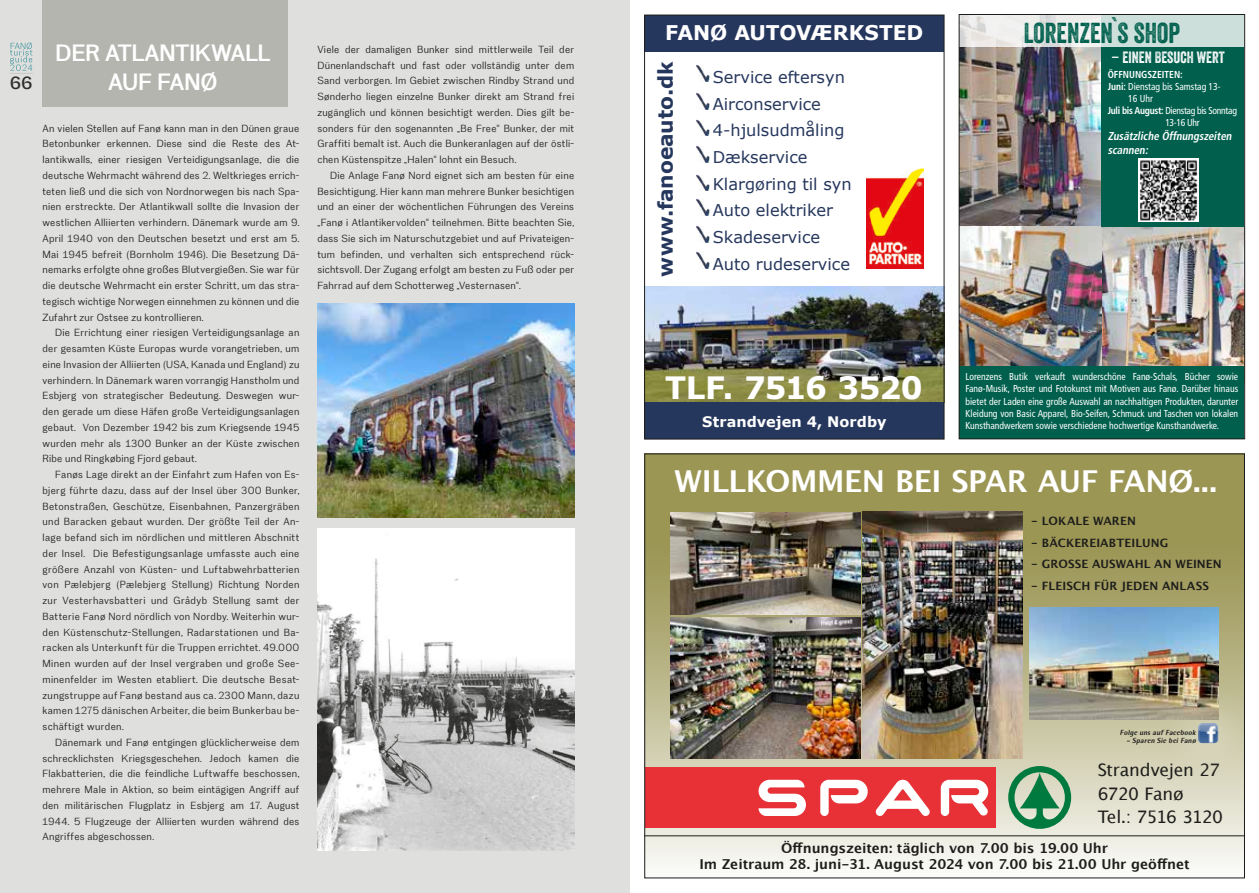
<style>
.page{position:relative;width:1259px;height:893px;background:#fff}
.page>*{position:absolute;margin:0;border:0;box-sizing:border-box;transform-origin:0 0}
.t1{font:700 30.75px "Verdana";letter-spacing:-.03em;color:#fff}
.t2{font:700 30.15px "Lucida Grande";letter-spacing:-.015em;color:#fff}
.t3{font:27.9px "Veneer W01 Two";color:#00604d;scale:.95 1}
.t4{font:700 24px/28.8px "Eirene Sans";letter-spacing:-.02em;color:#fff}
.t5{font:700 20.25px "Verdana";letter-spacing:-.005em;color:#fff}
.t6{font:700 20.25px "Verdana";color:#26375d}
.t7{font:700 18px "Eirene Sans";color:#2e2d2c}
.t8{font:17.25px/23.5px "Lucida Grande";letter-spacing:-.025em;color:#1d1d1b}
.t9{font:16.2px/26.7px "Verdana";color:#26375d}
.t10{font:15.9px "Veneer W01 Two";color:#fff;scale:.95 1}
.t11{font:700 14.4px "Verdana";letter-spacing:.005em;color:#fff}
.t12{font:700 13.65px/16.4px "Lucida Grande";letter-spacing:-.005em;color:#1d1d1b;text-align:center}
.t13{font:700 11.55px "Lucida Grande";letter-spacing:.01em;color:#1d1d1b}
.t14{font:italic 700 condensed 11.55px/13.8px "Frutiger";color:#fff;scale:.95 1}
.t15{font:10.5px/15.8px "Eirene Sans";letter-spacing:.02em;color:#1d1d1b;text-align:justify}
.t16{font:condensed 10.05px/12.1px "Frutiger";color:#fff;text-align:justify;scale:.95 1}
.t17{font:condensed 10.05px "Frutiger";letter-spacing:-.03em;color:#fff;scale:.95 1}
.t18{font:700 condensed 10.05px "Frutiger";color:#fff;scale:.95 1}
.t19{font:italic 800 7.35px "Libre Semi Sans Black S Si";color:#1d1d1b}
.s1{font-weight:700}
</style>
<div class="page">
<div style="left:0;top:0;width:629px;height:893px;background:#dfe0de"></div>
<svg style="left:10px;top:42px;width:23px;height:32px"></svg>
<div style="left:43px;top:0;width:245px;height:106px;background:#b3b5ae"></div>
<img style="left:317px;top:304px;width:257px;height:214px">
<img style="left:317px;top:528px;width:257px;height:322px">
<img style="left:646px;top:287px;width:296px;height:116px">
<img style="left:696px;top:64px;width:13px;height:17px">
<img style="left:696px;top:93px;width:13px;height:16px">
<img style="left:696px;top:119px;width:13px;height:17px">
<img style="left:696px;top:146px;width:13px;height:16px">
<img style="left:696px;top:174px;width:13px;height:17px">
<img style="left:696px;top:199px;width:13px;height:17px">
<img style="left:696px;top:225px;width:13px;height:17px">
<img style="left:696px;top:252px;width:13px;height:17px">
<div style="left:644px;top:15px;width:300px;height:37px;background:#26375d"></div>
<div style="left:644px;top:403px;width:300px;height:36px;background:#26375d"></div>
<img style="left:866px;top:169px;width:57px;height:100px">
<div style="left:644px;top:15px;width:300px;height:424px;border:1px solid #1d1d1b"></div>
<img style="left:961px;top:47px;width:141px;height:320px">
<img style="left:1102px;top:227px;width:140px;height:140px">
<div style="left:1102px;top:14px;width:141px;height:213px;background:#00604d"></div>
<svg style="left:961px;top:16px;width:281px;height:31px;fill:#ccdfdb"></svg>
<div style="left:959px;top:367px;width:285px;height:72px;background:#00604d"></div>
<img style="left:1138px;top:159px;width:60px;height:62px">
<div style="left:959px;top:14px;width:285px;height:425px;border:1px solid #1d1d1b"></div>
<svg style="left:646px;top:456px;width:596px;height:410px;background:#bab68b"></svg>
<div style="left:645px;top:768px;width:350px;height:60px;background:#e73137"></div>
<svg style="left:1008px;top:766px;width:63px;height:63px;background:#76ae88"></svg>
<svg style="left:758px;top:780px;width:48px;height:36px"></svg>
<svg style="left:820px;top:780px;width:47px;height:36px"></svg>
<svg style="left:940px;top:780px;width:48px;height:36px"></svg>
<svg style="left:875px;top:780px;width:55px;height:36px"></svg>
<div style="left:1161px;top:686px;width:83px;height:94px;background:linear-gradient(to bottom,#bfbb92,#dcd9c3)"></div>
<img style="left:1198px;top:723px;width:20px;height:20px">
<hr style="left:645px;top:835px;width:599px;height:1px;background:#1d1d1b">
<img style="left:671px;top:512px;width:189px;height:102px">
<img style="left:671px;top:617px;width:189px;height:141px">
<img style="left:863px;top:512px;width:160px;height:246px">
<img style="left:1029px;top:608px;width:189px;height:111px">
<h3 class="t7" style="left:10px;top:73px;width:24px">66</h3>
<h3 class="t4" style="left:108px;top:38px;width:137px;text-indent:-53px">DER ATLANTIKWALL<br>AUF FANØ</h3>
<p class="t15" style="left:317px;top:41px;width:258px">Viele der damaligen Bunker sind mittlerweile Teil der Dünenlandschaft und fast oder vollständig unter dem Sand verborgen. Im Gebiet zwischen Rindby Strand und Sønderho liegen einzelne Bunker direkt am Strand frei zugänglich und können besichtigt werden. Dies gilt be&shy;sonders für den sogenannten „Be Free“ Bunker, der mit Graffiti bemalt ist. Auch die Bunkeranlagen auf der östli&shy;chen Küstenspitze „Halen“ lohnt ein Besuch.</p>
<p class="t15" style="left:317px;top:167px;width:258px;text-indent:13px">Die Anlage Fanø Nord eignet sich am besten für eine Besichtigung. Hier kann man mehrere Bunker besichtigen und an einer der wöchentlichen Führungen des Vereins „Fanø i Atlantikervolden“ teilnehmen. Bitte beachten Sie, dass Sie sich im Naturschutzgebiet und auf Privateigen&shy;tum befinden, und verhalten sich entsprechend rück&shy;sichtsvoll. Der Zugang erfolgt am besten zu Fuß oder per Fahrrad auf dem Schotterweg „Vesternasen“.</p>
<p class="t15" style="left:43px;top:120px;width:258px">An vielen Stellen auf Fanø kann man in den Dünen graue Betonbunker erkennen. Diese sind die Reste des At&shy;lantikwalls, einer riesigen Verteidigungsanlage, die die deutsche Wehrmacht während des 2. Weltkrieges errich&shy;teten ließ und die sich von Nordnorwegen bis nach Spa&shy;nien erstreckte. Der Atlantikwall sollte die Invasion der westlichen Alliierten verhindern. Dänemark wurde am 9.<br>April 1940 von den Deutschen besetzt und erst am 5.<br>Mai 1945 befreit (Bornholm 1946). Die Besetzung Dä&shy;nemarks erfolgte ohne großes Blutvergießen. Sie war für die deutsche Wehrmacht ein erster Schritt, um das stra&shy;tegisch wichtige Norwegen einnehmen zu können und die Zufahrt zur Ostsee zu kontrollieren.</p>
<p class="t15" style="left:43px;top:325px;width:258px;text-indent:13px">Die Errichtung einer riesigen Verteidigungsanlage an der gesamten Küste Europas wurde vorangetrieben, um eine Invasion der Alliierten (USA, Kanada und England) zu verhindern. In Dänemark waren vorrangig Hanstholm und Esbjerg von strategischer Bedeutung. Deswegen wur&shy;den gerade um diese Häfen große Verteidigungsanlagen gebaut. Von Dezember 1942 bis zum Kriegsende 1945 wurden mehr als 1300 Bunker an der Küste zwischen Ribe und Ringkøbing Fjord gebaut.</p>
<p class="t15" style="left:42px;top:466px;width:258px;text-indent:13px">Fanøs Lage direkt an der Einfahrt zum Hafen von Es&shy;bjerg führte dazu, dass auf der Insel über 300 Bunker, Betonstraßen, Geschütze, Eisenbahnen, Panzergräben und Baracken gebaut wurden. Der größte Teil der An&shy;lage befand sich im nördlichen und mittleren Abschnitt der Insel. Die Befestigungsanlage umfasste auch eine größere Anzahl von Küsten- und Luftabwehrbatterien von Pælebjerg (Pælebjerg Stellung) Richtung Norden zur Vesterhavsbatteri und Grådyb Stellung samt der Batterie Fanø Nord nördlich von Nordby. Weiterhin wur&shy;den Küstenschutz-Stellungen, Radarstationen und Ba&shy;racken als Unterkunft für die Truppen errichtet. 49.000<br>Minen wurden auf der Insel vergraben und große See&shy;minenfelder im Westen etabliert. Die deutsche Besat&shy;zungstruppe auf Fanø bestand aus ca. 2300 Mann, dazu kamen 1275 dänischen Arbeiter, die beim Bunkerbau be&shy;schäftigt wurden.</p>
<p class="t15" style="left:42px;top:734px;width:258px;text-indent:13px">Dänemark und Fanø entgingen glücklicherweise dem schrecklichsten Kriegsgeschehen. Jedoch kamen die Flakbatterien, die die feindliche Luftwaffe beschossen, mehrere Male in Aktion, so beim eintägigen Angriff auf den militärischen Flugplatz in Esbjerg am 17. August 1944. 5 Flugzeuge der Alliierten wurden während des Angriffes abgeschossen.</p>
<h3 class="t5" style="left:665px;top:20px;width:260px">FANØ AUTOVÆRKSTED</h3>
<h3 class="t6" style="left:652px;top:277px;width:216px;rotate:-90deg">WWW.FANOEAUTO.DK</h3>
<h3 class="t9" style="left:712px;top:64px;width:141px">Service eftersyn<br>Airconservice<br>4-hjulsudmåling<br>Dækservice<br>Klargøring til syn<br>Auto elektriker<br>Skadeservice<br>Auto rudeservice</h3>
<h3 class="t3" style="left:1023px;top:16px;width:166px">LORENZEN`S SHOP</h3>
<h3 class="t10" style="left:1111px;top:47px;width:120px">– EINEN BESUCH WERT</h3>
<p class="t18" style="left:1107px;top:68px;width:80px">ÖFFNUNGSZEITEN:</p>
<p class="t16" style="left:1107px;top:81px;width:120px"><span class="s1">JUNI:</span> Dienstag bis Samstag 13-</p>
<p class="t16" style="left:1128px;top:93px;width:28px">16 Uhr</p>
<p class="t17" style="left:1107px;top:105px;width:137px"><span class="s1">JULI BIS AUGUST:</span> Dienstag bis Sonntag</p>
<p class="t16" style="left:1165px;top:117px;width:38px">13-16 Uhr</p>
<p class="t14" style="left:1107px;top:129px;width:134px">zusätzliche Öffnungszeiten scannen:</p>
<p class="t16" style="left:965px;top:371px;width:289px">Lorenzens Butik verkauft wunderschöne Fanø-Schals, Bücher sowie Fanø-Musik, Poster und Fotokunst mit Motiven aus Fanø. Darüber hinaus bietet der Laden eine große Auswahl an nachhaltigen Produkten, darunter Kleidung von Basic Apparel, Bio-Seifen, Schmuck und Taschen von lokalen Kunsthandwerkern sowie verschiedene hochwertige Kunsthandwerke.</p>
<h2 class="t2" style="left:674px;top:456px;width:544px">WILLKOMMEN BEI SPAR AUF FANØ...</h2>
<h1 class="t1" style="left:665px;top:367px;width:259px">TLF. 7516 3520</h1>
<h3 class="t11" style="left:702px;top:412px;width:186px">STRANDVEJEN 4, NORDBY</h3>
<p class="t13" style="left:1030px;top:512px;width:107px">- LOKALE WAREN</p>
<p class="t13" style="left:1030px;top:533px;width:139px">- BÄCKEREIABTEILUNG</p>
<p class="t13" style="left:1030px;top:555px;width:192px">- GROSSE AUSWAHL AN WEINEN</p>
<p class="t13" style="left:1030px;top:576px;width:180px">- FLEISCH FÜR JEDEN ANLASS</p>
<p class="t19" style="left:1120px;top:727px;width:79px">Folge uns auf Facebook</p>
<p class="t19" style="left:1126px;top:736px;width:72px">- Sparen Sie bei Fanø</p>
<h3 class="t8" style="left:1097px;top:759px;width:127px">Strandvejen 27<br>6720 Fanø<br>Tel.: 7516 3120</h3>
<h3 class="t12" style="left:699px;top:840px;width:492px">ÖFFNUNGSZEITEN: TÄGLICH VON 7.00 BIS 19.00 UHR<br>IM ZEITRAUM 28. JUNI-31. AUGUST 2024 VON 7.00 BIS 21.00 UHR GEÖFFNET</h3>
</div>
